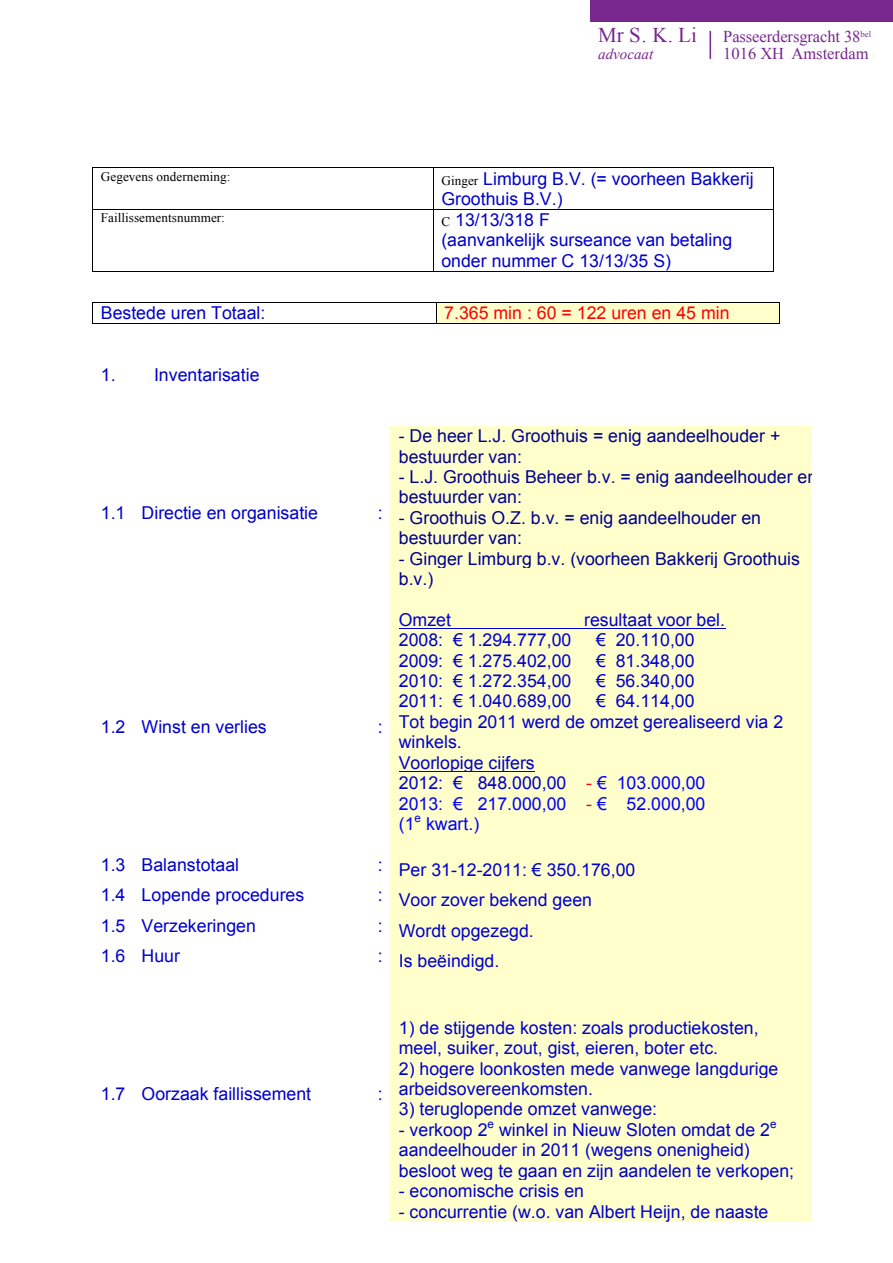
<style>
.page{position:relative;width:893px;height:1263px;background:#fff}
.page>*{position:absolute;margin:0;border:0;box-sizing:border-box;transform-origin:0 0}
.t1{font:21px "Times New Roman";color:#77278d}
.t2{font:17.7px/20.4px "Arial";color:#00c}
.t3{font:17.7px/20.2px "Arial";color:#000090}
.t4{font:17.7px "Arial";color:#f00}
.t5{font:17.7px "Arial";color:#00f}
.t6{font:16.5px "Times New Roman";letter-spacing:-.005em;color:#77278d}
.t7{font:italic 15px "Times New Roman";color:#77278d}
.t8{font:13.05px "Times New Roman";letter-spacing:.005em;color:#000}
.t9{font:11.7px "Arial";color:#00c}
.t10{font:11.7px "Arial";color:#00f}
.s1{font-family:"Times New Roman";font-size:13.05px;color:#000}
.s2{color:#f00}
.s3{color:#00f}
</style>
<div class="page">
<hr style="left:709px;top:31px;width:2px;height:28px;background:#77278d">
<div style="left:590px;top:0;width:303px;height:21px;background:#77278d"></div>
<hr style="left:93px;top:167px;width:340px;height:1px;background:#000">
<hr style="left:434px;top:167px;width:339px;height:1px;background:#000">
<hr style="left:92px;top:168px;width:1px;height:41px;background:#000">
<hr style="left:433px;top:168px;width:1px;height:41px;background:#000">
<hr style="left:773px;top:168px;width:1px;height:41px;background:#000">
<hr style="left:93px;top:209px;width:340px;height:1px;background:#000">
<hr style="left:434px;top:209px;width:339px;height:1px;background:#000">
<hr style="left:92px;top:210px;width:1px;height:61px;background:#000">
<hr style="left:93px;top:271px;width:340px;height:1px;background:#000">
<hr style="left:433px;top:210px;width:1px;height:61px;background:#000">
<hr style="left:434px;top:271px;width:339px;height:1px;background:#000">
<hr style="left:773px;top:210px;width:1px;height:61px;background:#000">
<div style="left:436px;top:303px;width:343px;height:20px;background:#ffc"></div>
<hr style="left:93px;top:302px;width:343px;height:1px;background:#000">
<hr style="left:436px;top:302px;width:343px;height:1px;background:#000">
<svg style="left:92px;top:302px;width:1px;height:22px"></svg>
<hr style="left:93px;top:323px;width:343px;height:1px;background:#000">
<svg style="left:436px;top:303px;width:1px;height:20px"></svg>
<hr style="left:436px;top:323px;width:343px;height:1px;background:#000">
<svg style="left:779px;top:302px;width:1px;height:22px"></svg>
<div style="left:391px;top:426px;width:420px;height:183px;background:#ffc"></div>
<div style="left:391px;top:609px;width:420px;height:245px;background:#ffc"></div>
<hr style="left:399px;top:628px;width:326px;height:1px;background:#00c">
<hr style="left:399px;top:771px;width:136px;height:1px;background:#00c">
<div style="left:391px;top:854px;width:420px;height:31px;background:#ffc"></div>
<div style="left:391px;top:885px;width:420px;height:31px;background:#ffc"></div>
<div style="left:391px;top:916px;width:420px;height:30px;background:#ffc"></div>
<div style="left:391px;top:946px;width:420px;height:31px;background:#ffc"></div>
<div style="left:391px;top:977px;width:420px;height:244px;background:#ffc"></div>
<p class="t1" style="left:598px;top:21px;width:100px">Mr S. K. Li</p>
<p class="t6" style="left:723px;top:25px;width:149px">Passeerdersgracht 38<sup>bel</sup></p>
<p class="t7" style="left:598px;top:44px;width:56px">advocaat</p>
<p class="t6" style="left:723px;top:42px;width:147px">1016 XH Amsterdam</p>
<p class="t8" style="left:101px;top:167px;width:131px">Gegevens onderneming:</p>
<p class="t2" style="left:441px;top:168px;width:314px"><span class="s1">Ginger</span> Limburg B.V. (= voorheen Bakkerij<br>Groothuis B.V.)</p>
<p class="t8" style="left:101px;top:209px;width:126px">Faillissementsnummer:</p>
<p class="t2" style="left:441px;top:210px;width:292px"><span class="s1">C</span> 13/13/318 F<br>(aanvankelijk surseance van betaling onder nummer C 13/13/35 S)</p>
<p class="t2" style="left:101px;top:303px;width:166px">Bestede uren Totaal:</p>
<p class="t4" style="left:444px;top:301px;width:287px">7.365 min : 60 = 122 uren en 45 min</p>
<p class="t2" style="left:101px;top:365px;width:160px">1. Inventarisatie</p>
<p class="t2" style="left:101px;top:503px;width:219px">1.1 Directie en organisatie</p>
<p class="t2" style="left:378px;top:503px;width:6px">:</p>
<p class="t2" style="left:101px;top:717px;width:167px">1.2 Winst en verlies</p>
<p class="t2" style="left:378px;top:717px;width:6px">:</p>
<p class="t3" style="left:399px;top:426px;width:383px">- De heer L.J. Groothuis = enig aandeelhouder + bestuurder van:</p>
<p class="t3" style="left:399px;top:467px;width:420px">- L.J. Groothuis Beheer b.v. = enig aandeelhouder en bestuurder van:</p>
<p class="t3" style="left:399px;top:508px;width:364px">- Groothuis O.Z. b.v. = enig aandeelhouder en bestuurder van:</p>
<p class="t3" style="left:399px;top:549px;width:403px">- Ginger Limburg b.v. (voorheen Bakkerij Groothuis b.v.)</p>
<p class="t2" style="left:399px;top:610px;width:54px">Omzet</p>
<p class="t2" style="left:584px;top:610px;width:142px">resultaat voor bel.</p>
<p class="t2" style="left:399px;top:630px;width:174px">2008: € 1.294.777,00</p>
<p class="t2" style="left:596px;top:630px;width:100px">€ 20.110,00</p>
<p class="t2" style="left:399px;top:650px;width:174px">2009: € 1.275.402,00</p>
<p class="t2" style="left:596px;top:650px;width:100px">€ 81.348,00</p>
<p class="t2" style="left:399px;top:671px;width:174px">2010: € 1.272.354,00</p>
<p class="t2" style="left:596px;top:671px;width:100px">€ 56.340,00</p>
<p class="t2" style="left:399px;top:691px;width:174px">2011: € 1.040.689,00</p>
<p class="t2" style="left:399px;top:691px;width:386px;text-indent:197px">€ 64.114,00<br>Tot begin 2011 werd de omzet gerealiseerd via 2 winkels.<br>Voorlopige cijfers<br>2012: € 848.000,00 <span class="s2">-</span> <span class="s3">€ 103.000,00<br>2013: € 217.000,00</span> <span class="s2">-</span> <span class="s3">€ 52.000,00<br>(1</span></p>
<p class="t10" style="left:415px;top:810px;width:8px">e</p>
<p class="t5" style="left:426px;top:812px;width:55px">kwart.)</p>
<p class="t2" style="left:101px;top:854px;width:140px">1.3 Balanstotaal</p>
<p class="t2" style="left:378px;top:860px;width:259px">: Per 31-12-2011: € 350.176,00</p>
<p class="t2" style="left:101px;top:885px;width:205px">1.4 Lopende procedures</p>
<p class="t2" style="left:378px;top:890px;width:216px">: Voor zover bekend geen</p>
<p class="t2" style="left:101px;top:916px;width:157px">1.5 Verzekeringen</p>
<p class="t2" style="left:378px;top:921px;width:157px">: Wordt opgezegd.</p>
<p class="t2" style="left:101px;top:946px;width:81px">1.6 Huur</p>
<p class="t2" style="left:378px;top:951px;width:123px">: Is beëindigd.</p>
<p class="t2" style="left:101px;top:1084px;width:212px">1.7 Oorzaak faillissement</p>
<p class="t2" style="left:378px;top:1084px;width:6px">:</p>
<p class="t2" style="left:399px;top:1017px;width:361px">1) de stijgende kosten: zoals productiekosten, meel, suiker, zout, gist, eieren, boter etc.</p>
<p class="t2" style="left:399px;top:1058px;width:381px">2) hogere loonkosten mede vanwege langdurige arbeidsovereenkomsten.</p>
<p class="t2" style="left:399px;top:1099px;width:260px">3) teruglopende omzet vanwege:</p>
<p class="t2" style="left:399px;top:1120px;width:90px">- verkoop 2</p>
<p class="t9" style="left:488px;top:1116px;width:8px">e</p>
<p class="t2" style="left:499px;top:1120px;width:273px">winkel in Nieuw Sloten omdat de 2</p>
<p class="t9" style="left:770px;top:1116px;width:8px">e</p>
<p class="t2" style="left:399px;top:1140px;width:397px">aandeelhouder in 2011 (wegens onenigheid) besloot weg te gaan en zijn aandelen te verkopen;</p>
<p class="t2" style="left:399px;top:1181px;width:187px">- economische crisis en</p>
<p class="t2" style="left:399px;top:1201px;width:371px">- concurrentie (w.o. van Albert Heijn, de naaste</p>
</div>
